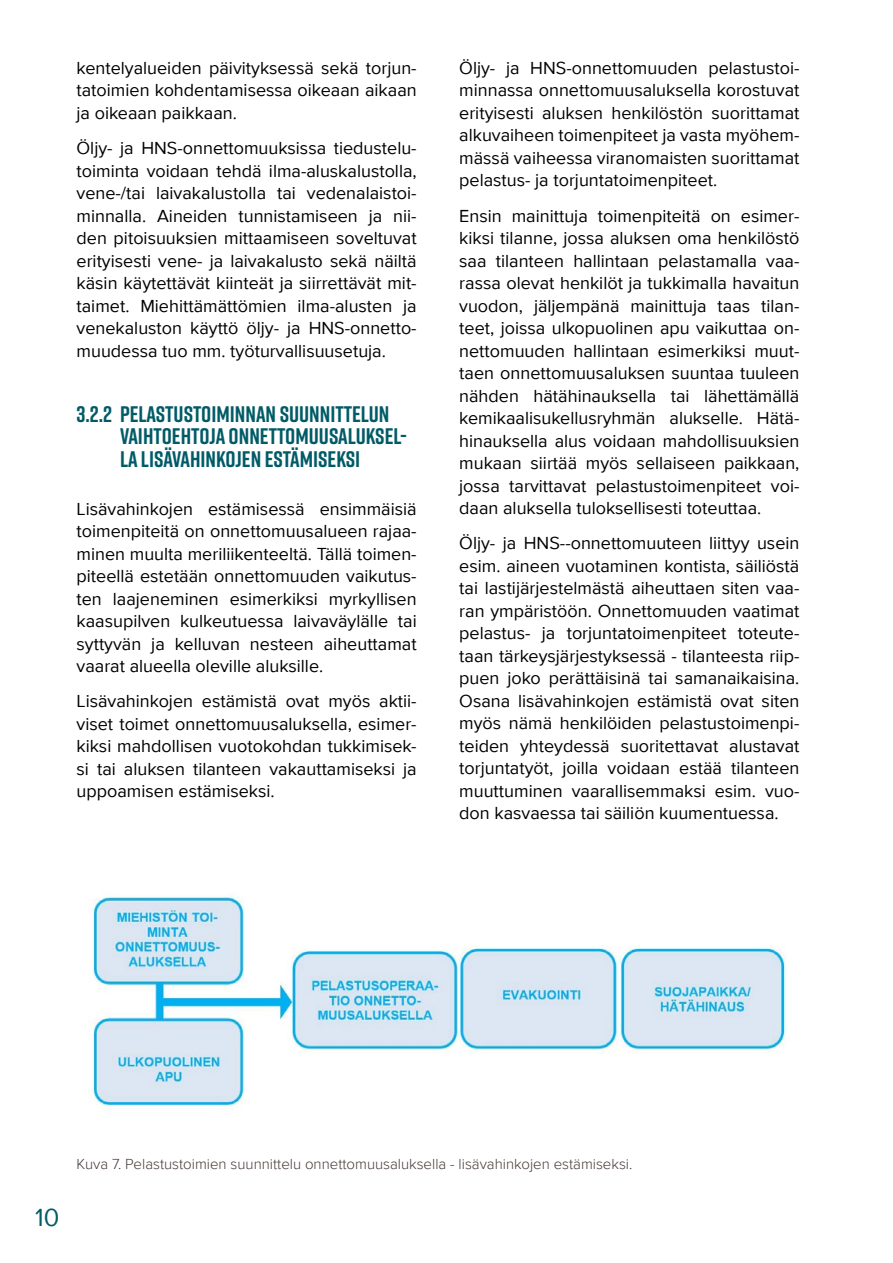
<style>
.page{position:relative;width:893px;height:1263px;background:#fff}
.page>*{position:absolute;margin:0;border:0;box-sizing:border-box;transform-origin:0 0}
.t1{font:25.5px "Proxima Nova A";color:#005b67}
.Otsikko_3{font:700 22.5px/22.5px "Rift";color:#005b67}
.t2{font:18px/22.5px "Proxima Nova";color:#000;text-align:justify}
.Kuvateksti{font:300 15px "Proxima Nova";color:#453a36}
</style>
<div class="page">
<img style="left:90px;top:897px;width:695px;height:210px">
<p class="t2" style="left:77px;top:56px;width:342px">kentelyalueiden päivityksessä sekä torjun&shy;tatoimien kohdentamisessa oikeaan aikaan ja oikeaan paikkaan.</p>
<p class="t2" style="left:77px;top:136px;width:342px">Öljy- ja HNS-onnettomuuksissa tiedustelu&shy;toiminta voidaan tehdä ilma-aluskalustolla, vene-/tai laivakalustolla tai vedenalaistoi&shy;minnalla. Aineiden tunnistamiseen ja nii&shy;den pitoisuuksien mittaamiseen soveltuvat erityisesti vene- ja laivakalusto sekä näiltä käsin käytettävät kiinteät ja siirrettävät mit&shy;taimet. Miehittämättömien ilma-alusten ja venekaluston käyttö öljy- ja HNS-onnetto&shy;muudessa tuo mm. työturvallisuusetuja.</p>
<p class="Otsikko_3" style="left:120px;top:402px;width:288px;text-indent:-43px">3.2.2 PELASTUSTOIMINNAN SUUNNITTELUN<br>VAIHTOEHTOJA ONNETTOMUUSALUKSEL-<br>LA LISÄVAHINKOJEN ESTÄMISEKSI</p>
<p class="t2" style="left:77px;top:496px;width:342px">Lisävahinkojen estämisessä ensimmäisiä toimenpiteitä on onnettomuusalueen rajaa&shy;minen muulta meriliikenteeltä. Tällä toimen&shy;piteellä estetään onnettomuuden vaikutus&shy;ten laajeneminen esimerkiksi myrkyllisen kaasupilven kulkeutuessa laivaväylälle tai syttyvän ja kelluvan nesteen aiheuttamat vaarat alueella oleville aluksille.</p>
<p class="t2" style="left:77px;top:689px;width:342px">Lisävahinkojen estämistä ovat myös aktii&shy;viset toimet onnettomuusaluksella, esimer&shy;kiksi mahdollisen vuotokohdan tukkimisek&shy;si tai aluksen tilanteen vakauttamiseksi ja uppoamisen estämiseksi.</p>
<p class="t2" style="left:459px;top:56px;width:342px">Öljy- ja HNS-onnettomuuden pelastustoi&shy;minnassa onnettomuusaluksella korostuvat erityisesti aluksen henkilöstön suorittamat alkuvaiheen toimenpiteet ja vasta myöhem&shy;mässä vaiheessa viranomaisten suorittamat pelastus- ja torjuntatoimenpiteet.</p>
<p class="t2" style="left:459px;top:203px;width:342px">Ensin mainittuja toimenpiteitä on esimer&shy;kiksi tilanne, jossa aluksen oma henkilöstö saa tilanteen hallintaan pelastamalla vaa&shy;rassa olevat henkilöt ja tukkimalla havaitun vuodon, jäljempänä mainittuja taas tilan&shy;teet, joissa ulkopuolinen apu vaikuttaa on&shy;nettomuuden hallintaan esimerkiksi muut&shy;taen onnettomuusaluksen suuntaa tuuleen nähden hätähinauksella tai lähettämällä kemikaalisukellusryhmän alukselle. Hätä&shy;hinauksella alus voidaan mahdollisuuksien mukaan siirtää myös sellaiseen paikkaan, jossa tarvittavat pelastustoimenpiteet voi&shy;daan aluksella tuloksellisesti toteuttaa.</p>
<p class="t2" style="left:459px;top:531px;width:342px">Öljy- ja HNS--onnettomuuteen liittyy usein esim. aineen vuotaminen kontista, säiliöstä tai lastijärjestelmästä aiheuttaen siten vaa&shy;ran ympäristöön. Onnettomuuden vaatimat pelastus- ja torjuntatoimenpiteet toteute&shy;taan tärkeysjärjestyksessä - tilanteesta riip&shy;puen joko perättäisinä tai samanaikaisina.<br>Osana lisävahinkojen estämistä ovat siten myös nämä henkilöiden pelastustoimenpi&shy;teiden yhteydessä suoritettavat alustavat torjuntatyöt, joilla voidaan estää tilanteen muuttuminen vaarallisemmaksi esim. vuo&shy;don kasvaessa tai säiliön kuumentuessa.</p>
<h1 class="t1" style="left:35px;top:1198px;width:26px">10</h1>
<p class="Kuvateksti" style="left:77px;top:1153px;width:557px">Kuva 7. Pelastustoimien suunnittelu onnettomuusaluksella - lisävahinkojen estämiseksi.</p>
</div>
